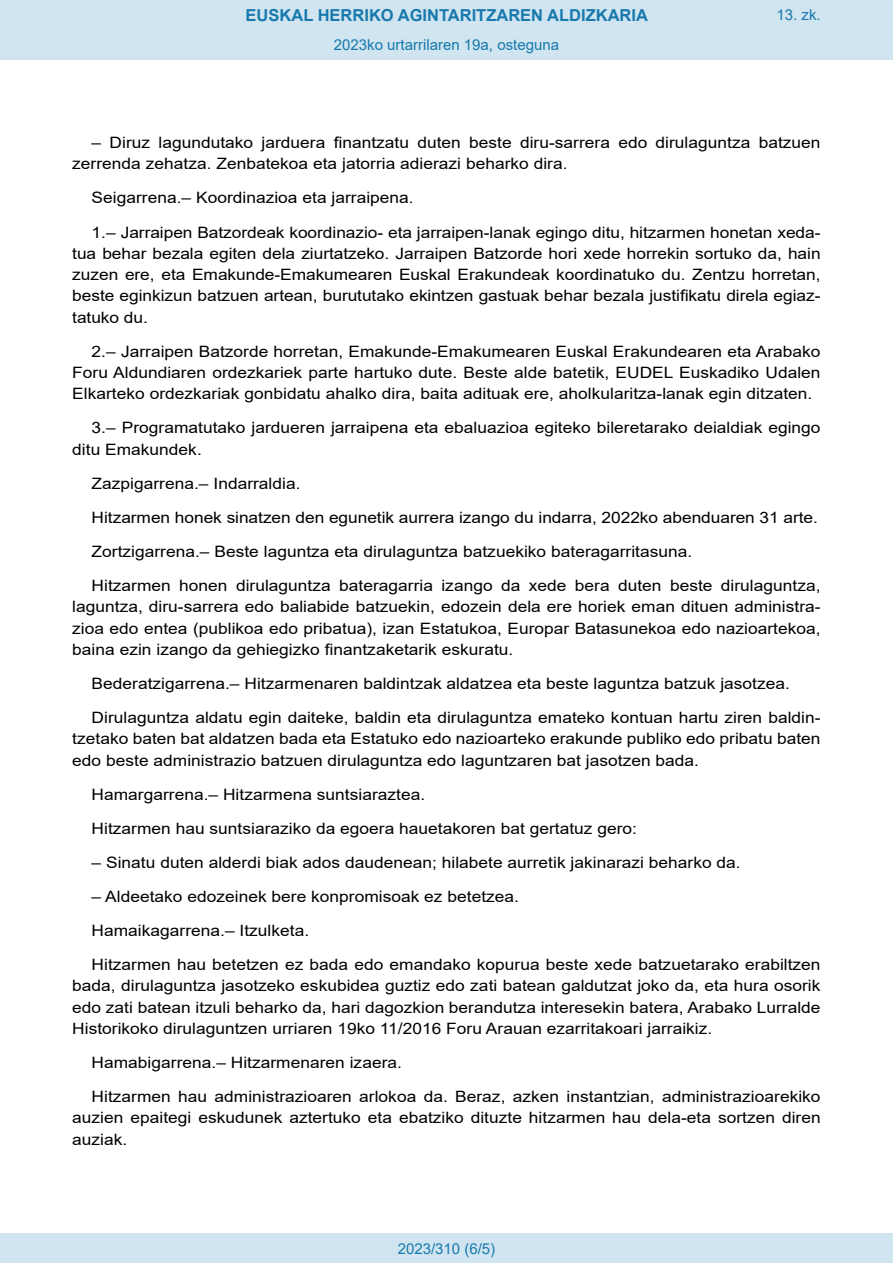
<style>
.page{position:relative;width:893px;height:1263px;background:#fff}
.page>*{position:absolute;margin:0;border:0;box-sizing:border-box;transform-origin:0 0}
.t1{font:700 16.5px "Arial";color:#1879ad}
.BOPVDetalle{font:15.6px/21.3px "Arial";color:#000;text-align:justify;scale:1.11 1}
.Paginacion_Centro{font:15px "Arial";color:#1879ad}
</style>
<div class="page">
<div style="left:0;top:0;width:893px;height:60px;background:#d0e5f0"></div>
<div style="left:0;top:1233px;width:893px;height:30px;background:#d0e5f0"></div>
<p class="t1" style="left:246px;top:3px;width:404px">EUSKAL HERRIKO AGINTARITZAREN ALDIZKARIA</p>
<p class="Paginacion_Centro" style="left:334px;top:35px;width:227px">2023ko urtarrilaren 19a, osteguna</p>
<p class="Paginacion_Centro" style="left:776px;top:5px;width:46px">13. zk.</p>
<p class="BOPVDetalle" style="left:72px;top:132px;width:676px;text-indent:19px">– Diruz lagundutako jarduera finantzatu duten beste diru-sarrera edo dirulaguntza batzuen zerrenda zehatza. Zenbatekoa eta jatorria adierazi beharko dira.</p>
<p class="BOPVDetalle" style="left:92px;top:187px;width:292px">Seigarrena.– Koordinazioa eta jarraipena.</p>
<p class="BOPVDetalle" style="left:72px;top:221px;width:676px;text-indent:19px">1.– Jarraipen Batzordeak koordinazio- eta jarraipen-lanak egingo ditu, hitzarmen honetan xeda&shy;tua behar bezala egiten dela ziurtatzeko. Jarraipen Batzorde hori xede horrekin sortuko da, hain zuzen ere, eta Emakunde-Emakumearen Euskal Erakundeak koordinatuko du. Zentzu horretan, beste eginkizun batzuen artean, burututako ekintzen gastuak behar bezala justifikatu direla egiaz&shy;tatuko du.</p>
<p class="BOPVDetalle" style="left:72px;top:341px;width:676px;text-indent:19px">2.– Jarraipen Batzorde horretan, Emakunde-Emakumearen Euskal Erakundearen eta Arabako Foru Aldundiaren ordezkariek parte hartuko dute. Beste alde batetik, EUDEL Euskadiko Udalen Elkarteko ordezkariak gonbidatu ahalko dira, baita adituak ere, aholkularitza-lanak egin ditzaten.</p>
<p class="BOPVDetalle" style="left:72px;top:417px;width:676px;text-indent:19px">3.– Programatutako jardueren jarraipena eta ebaluazioa egiteko bileretarako deialdiak egingo ditu Emakundek.</p>
<p class="BOPVDetalle" style="left:92px;top:473px;width:190px">Zazpigarrena.– Indarraldia.</p>
<p class="BOPVDetalle" style="left:92px;top:507px;width:656px">Hitzarmen honek sinatzen den egunetik aurrera izango du indarra, 2022ko abenduaren 31 arte.</p>
<p class="BOPVDetalle" style="left:92px;top:541px;width:543px">Zortzigarrena.– Beste laguntza eta dirulaguntza batzuekiko bateragarritasuna.</p>
<p class="BOPVDetalle" style="left:72px;top:575px;width:676px;text-indent:19px">Hitzarmen honen dirulaguntza bateragarria izango da xede bera duten beste dirulaguntza, laguntza, diru-sarrera edo baliabide batzuekin, edozein dela ere horiek eman dituen administra&shy;zioa edo entea (publikoa edo pribatua), izan Estatukoa, Europar Batasunekoa edo nazioartekoa, baina ezin izango da gehiegizko finantzaketarik eskuratu.</p>
<p class="BOPVDetalle" style="left:92px;top:673px;width:631px">Bederatzigarrena.– Hitzarmenaren baldintzak aldatzea eta beste laguntza batzuk jasotzea.</p>
<p class="BOPVDetalle" style="left:72px;top:707px;width:676px;text-indent:19px">Dirulaguntza aldatu egin daiteke, baldin eta dirulaguntza emateko kontuan hartu ziren baldin&shy;tzetako baten bat aldatzen bada eta Estatuko edo nazioarteko erakunde publiko edo pribatu baten edo beste administrazio batzuen dirulaguntza edo laguntzaren bat jasotzen bada.</p>
<p class="BOPVDetalle" style="left:92px;top:783px;width:302px">Hamargarrena.– Hitzarmena suntsiaraztea.</p>
<p class="BOPVDetalle" style="left:92px;top:817px;width:493px">Hitzarmen hau suntsiaraziko da egoera hauetakoren bat gertatuz gero:</p>
<p class="BOPVDetalle" style="left:92px;top:851px;width:586px">– Sinatu duten alderdi biak ados daudenean; hilabete aurretik jakinarazi beharko da.</p>
<p class="BOPVDetalle" style="left:92px;top:886px;width:387px">– Aldeetako edozeinek bere konpromisoak ez betetzea.</p>
<p class="BOPVDetalle" style="left:92px;top:920px;width:197px">Hamaikagarrena.– Itzulketa.</p>
<p class="BOPVDetalle" style="left:72px;top:954px;width:676px;text-indent:19px">Hitzarmen hau betetzen ez bada edo emandako kopurua beste xede batzuetarako erabiltzen bada, dirulaguntza jasotzeko eskubidea guztiz edo zati batean galdutzat joko da, eta hura osorik edo zati batean itzuli beharko da, hari dagozkion berandutza interesekin batera, Arabako Lurralde Historikoko dirulaguntzen urriaren 19ko 11/2016 Foru Arauan ezarritakoari jarraikiz.</p>
<p class="BOPVDetalle" style="left:92px;top:1052px;width:281px">Hamabigarrena.– Hitzarmenaren izaera.</p>
<p class="BOPVDetalle" style="left:72px;top:1086px;width:676px;text-indent:19px">Hitzarmen hau administrazioaren arlokoa da. Beraz, azken instantzian, administrazioarekiko auzien epaitegi eskudunek aztertuko eta ebatziko dituzte hitzarmen hau dela-eta sortzen diren auziak.</p>
<p class="Paginacion_Centro" style="left:398px;top:1238px;width:99px">2023/310 (6/5)</p>
</div>
